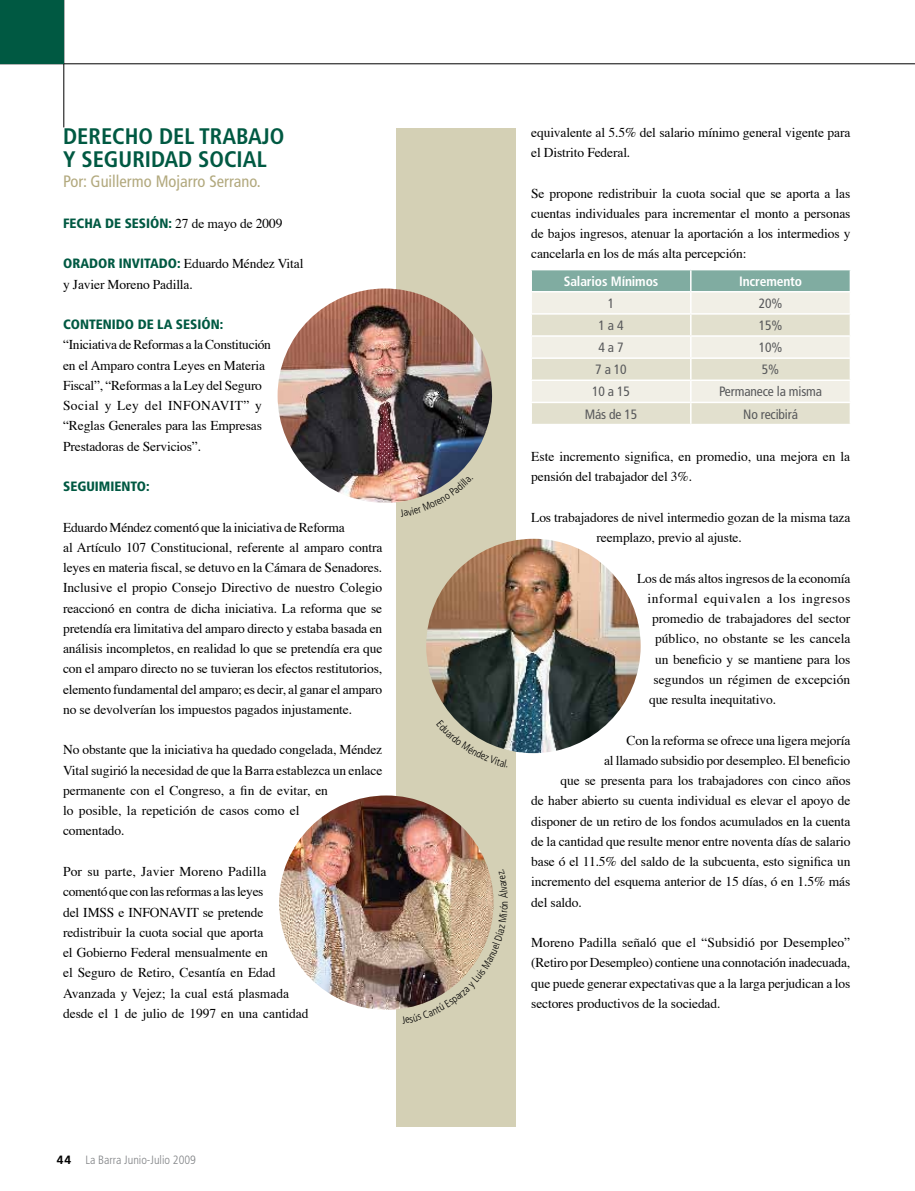
<style>
.page{position:relative;width:915px;height:1191px;background:#fff}
.page>*{position:absolute;margin:0;border:0;box-sizing:border-box;transform-origin:0 0}
.t1{font:700 condensed 22.5px/22.5px "Frutiger";color:#005942}
.t2{font:condensed 16.5px "Frutiger";color:#b2a97e}
.t3{font:13.5px/20.2px "Times";letter-spacing:-.01em;color:#000}
.t4{font:900 condensed 13.5px "Frutiger";color:#005942}
.t5{font:condensed 13.5px "Frutiger";letter-spacing:-.01em;color:#58595b}
.t6{font:13.5px "Times";letter-spacing:.04em;color:#000}
.t7{font:700 condensed 13.5px "Frutiger";letter-spacing:-.01em;color:#fff}
.t8{font:300 condensed 12px "Frutiger";color:#808285}
.s1{font-family:"Times";font-weight:400;font-stretch:normal;color:#000}
.s2{font-family:"Frutiger";font-weight:900;font-stretch:condensed;color:#005942}
.s3{font-weight:700;font-stretch:normal;color:#000}
</style>
<div class="page">
<hr style="left:0;top:64px;width:914px;height:1px;background:#000">
<hr style="left:63px;top:0;width:1px;height:127px;background:#000">
<div style="left:0;top:0;width:64px;height:64px;background:#005942"></div>
<div style="left:396px;top:128px;width:119px;height:998px;background:#d4d0b5"></div>
<svg style="left:531px;top:270px;width:319px;height:154px;background:#dce1d4"></svg>
<img style="left:277px;top:288px;width:215px;height:215px;border-radius:107px">
<img style="left:426px;top:539px;width:214px;height:214px;border-radius:107px">
<img style="left:279px;top:795px;width:214px;height:214px;border-radius:107px">
<svg style="left:400px;top:476px;width:56px;height:26px"></svg>
<svg style="left:456px;top:720px;width:51px;height:30px"></svg>
<img style="left:401px;top:869px;width:93px;height:140px">
<h1 class="t1" style="left:63px;top:125px;width:223px">DERECHO DEL TRABAJO<br>Y SEGURIDAD SOCIAL</h1>
<p class="t2" style="left:63px;top:172px;width:199px">Por: Guillermo Mojarro Serrano.</p>
<p class="t4" style="left:63px;top:215px;width:221px">FECHA DE SESIÓN: <span class="s1">27 de mayo de 2009</span></p>
<p class="t3" style="left:63px;top:254px;width:242px"><span class="s2">ORADOR INVITADO:</span> Eduardo Méndez Vital y Javier Moreno Padilla.</p>
<p class="t4" style="left:63px;top:316px;width:162px">CONTENIDO DE LA SESIÓN:</p>
<p class="t3" style="left:63px;top:335px;width:209px">“Iniciativa de Reformas a la Constitución en el Amparo contra Leyes en Materia Fiscal”, “Reformas a la Ley del Seguro Social y Ley del INFONAVIT” y “Reglas Generales para las Empresas Prestadoras de Servicios”.</p>
<p class="t4" style="left:63px;top:478px;width:88px">SEGUIMIENTO:</p>
<p class="t3" style="left:63px;top:518px;width:321px">Eduardo Méndez comentó que la iniciativa de Reforma<br>al Artículo 107 Constitucional, referente al amparo contra leyes en materia fiscal, se detuvo en la Cámara de Senadores.<br>Inclusive el propio Consejo Directivo de nuestro Colegio reaccionó en contra de dicha iniciativa. La reforma que se pretendía era limitativa del amparo directo y estaba basada en análisis incompletos, en realidad lo que se pretendía era que con el amparo directo no se tuvieran los efectos restitutorios, elemento fundamental del amparo; es decir, al ganar el amparo no se devolverían los impuestos pagados injustamente.</p>
<p class="t3" style="left:63px;top:740px;width:320px">No obstante que la iniciativa ha quedado congelada, Méndez Vital sugirió la necesidad de que la Barra establezca un enlace permanente con el Congreso, a fin de evitar, en<br>lo posible, la repetición de casos como el<br>comentado.</p>
<p class="t3" style="left:63px;top:862px;width:247px">Por su parte, Javier Moreno Padilla comentó que con las reformas a las leyes<br>del IMSS e INFONAVIT se pretende redistribuir la cuota social que aporta<br>el Gobierno Federal mensualmente en<br>el Seguro de Retiro, Cesantía en Edad Avanzada y Vejez; la cual está plasmada desde el 1 de julio de 1997 en una cantidad</p>
<p class="t8" style="left:57px;top:1153px;width:141px"><span class="s3">44</span> La Barra Junio-Julio 2009</p>
<p class="t3" style="left:531px;top:123px;width:320px">equivalente al 5.5% del salario mínimo general vigente para el Distrito Federal.</p>
<p class="t3" style="left:531px;top:184px;width:320px;text-align:justify">Se propone redistribuir la cuota social que se aporta a las cuentas individuales para incrementar el monto a personas de bajos ingresos, atenuar la aportación a los intermedios y cancelarla en los de más alta percepción:</p>
<p class="t7" style="left:563px;top:273px;width:96px">Salarios Mínimos</p>
<p class="t7" style="left:738px;top:273px;width:64px">Incremento</p>
<p class="t5" style="left:607px;top:295px;width:8px">1</p>
<p class="t5" style="left:758px;top:295px;width:25px">20%</p>
<p class="t5" style="left:598px;top:317px;width:27px">1 a 4</p>
<p class="t5" style="left:758px;top:317px;width:25px">15%</p>
<p class="t5" style="left:598px;top:339px;width:27px">4 a 7</p>
<p class="t5" style="left:758px;top:339px;width:25px">10%</p>
<p class="t5" style="left:595px;top:362px;width:33px">7 a 10</p>
<p class="t5" style="left:761px;top:362px;width:19px">5%</p>
<p class="t5" style="left:592px;top:384px;width:39px">10 a 15</p>
<p class="t5" style="left:718px;top:384px;width:104px">Permanece la misma</p>
<p class="t5" style="left:584px;top:406px;width:54px">Más de 15</p>
<p class="t5" style="left:743px;top:406px;width:56px">No recibirá</p>
<p class="t3" style="left:531px;top:447px;width:320px">Este incremento significa, en promedio, una mejora en la pensión del trabajador del 3%.</p>
<p class="t3" style="left:596px;top:508px;width:255px;text-indent:-65px">Los trabajadores de nivel intermedio gozan de la misma taza reemplazo, previo al ajuste.</p>
<p class="t3" style="left:637px;top:568px;width:215px">Los de más altos ingresos de la economía</p>
<p class="t6" style="left:647px;top:590px;width:204px">informal equivalen a los ingresos</p>
<p class="t3" style="left:652px;top:609px;width:200px">promedio de trabajadores del sector</p>
<p class="t3" style="left:654px;top:629px;width:197px">público, no obstante se les cancela</p>
<p class="t3" style="left:654px;top:649px;width:197px">un beneficio y se mantiene para los</p>
<p class="t3" style="left:653px;top:670px;width:198px">segundos un régimen de excepción</p>
<p class="t3" style="left:649px;top:690px;width:128px">que resulta inequitativo.</p>
<p class="t3" style="left:626px;top:730px;width:225px">Con la reforma se ofrece una ligera mejoría</p>
<p class="t3" style="left:603px;top:751px;width:248px">al llamado subsidio por desempleo. El beneficio</p>
<p class="t3" style="left:560px;top:771px;width:291px">que se presenta para los trabajadores con cinco años</p>
<p class="t3" style="left:531px;top:791px;width:320px">de haber abierto su cuenta individual es elevar el apoyo de</p>
<p class="t3" style="left:531px;top:811px;width:320px">disponer de un retiro de los fondos acumulados en la cuenta</p>
<p class="t3" style="left:531px;top:832px;width:320px">de la cantidad que resulte menor entre noventa días de salario</p>
<p class="t3" style="left:531px;top:852px;width:320px">base ó el 11.5% del saldo de la subcuenta, esto significa un</p>
<p class="t3" style="left:531px;top:872px;width:320px">incremento del esquema anterior de 15 días, ó en 1.5% más</p>
<p class="t3" style="left:531px;top:892px;width:52px">del saldo.</p>
<p class="t3" style="left:531px;top:933px;width:320px;text-align:justify">Moreno Padilla señaló que el “Subsidió por Desempleo” (Retiro por Desempleo) contiene una connotación inadecuada, que puede generar expectativas que a la larga perjudican a los sectores productivos de la sociedad.</p>
</div>
